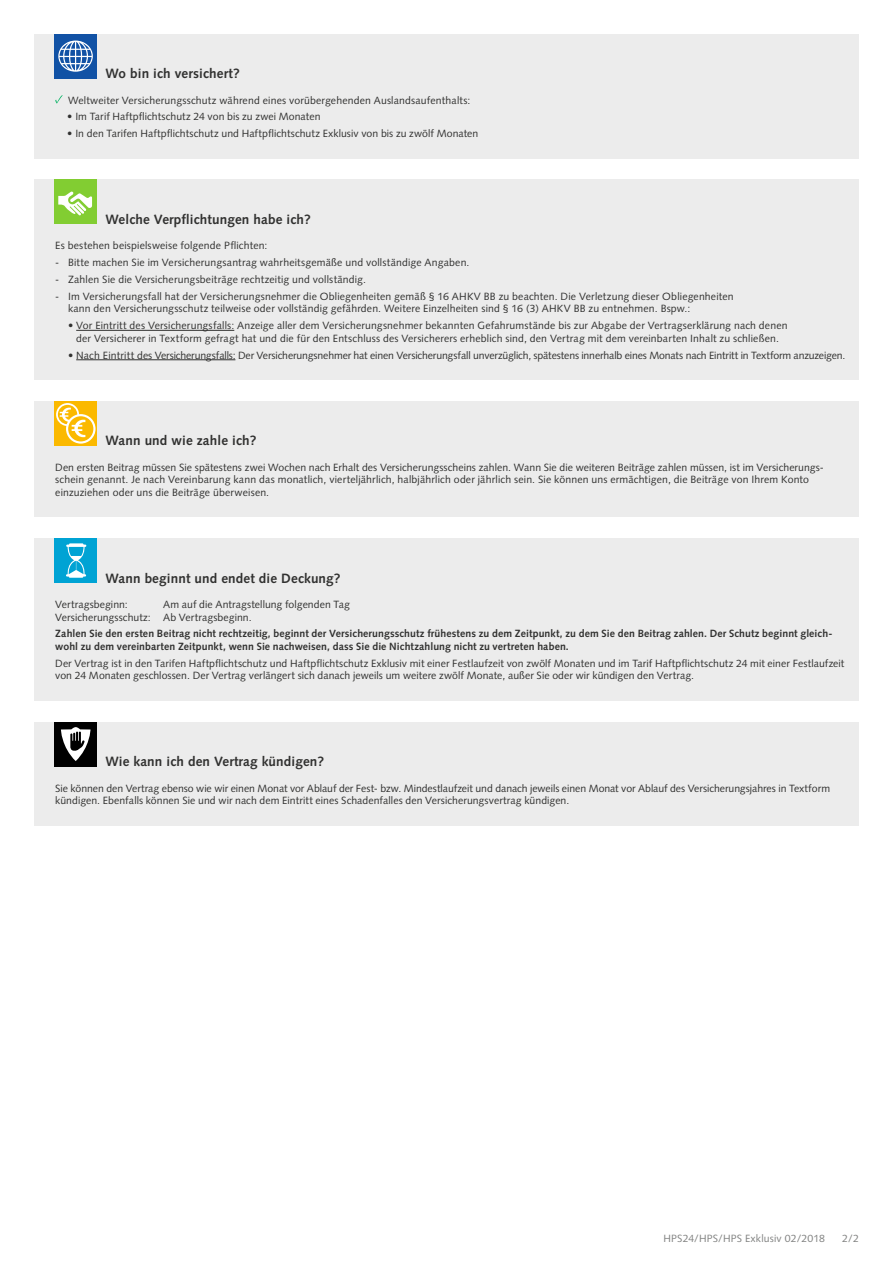
<style>
.page{position:relative;width:893px;height:1263px;background:#fff}
.page>*{position:absolute;margin:0;border:0;box-sizing:border-box;transform-origin:0 0}
.t1{font:700 13.5px "Syntax LT Std";letter-spacing:.01em;color:#313130}
.t2{font:10.5px/12.6px "Syntax LT Std";letter-spacing:.01em;color:#313130}
.t3{font:700 10.5px/12.6px "Syntax LT Std";letter-spacing:.01em;color:#313130}
.t4{font:10.5px "Syntax LT Std";letter-spacing:-.01em;color:#313130}
.t5{font:10.5px "Syntax LT Std";letter-spacing:.015em;color:#818281}
</style>
<div class="page">
<div style="left:34px;top:34px;width:825px;height:124px;background:#ececec"></div>
<div style="left:34px;top:180px;width:825px;height:200px;background:#ececec"></div>
<div style="left:34px;top:538px;width:825px;height:163px;background:#ececec"></div>
<div style="left:34px;top:401px;width:825px;height:116px;background:#ececec"></div>
<div style="left:34px;top:722px;width:825px;height:103px;background:#ececec"></div>
<div style="left:54px;top:34px;width:43px;height:44px;background:#1152a5"></div>
<svg style="left:58px;top:41px;width:35px;height:31px"></svg>
<div style="left:54px;top:180px;width:43px;height:44px;background:#82cd32"></div>
<svg style="left:58px;top:191px;width:34px;height:24px"></svg>
<div style="left:54px;top:538px;width:43px;height:45px;background:#00a3d4"></div>
<svg style="left:66px;top:543px;width:20px;height:35px"></svg>
<div style="left:54px;top:401px;width:43px;height:44px;background:#fbb900"></div>
<svg style="left:56px;top:403px;width:40px;height:41px"></svg>
<div style="left:54px;top:722px;width:43px;height:44px;background:#000"></div>
<svg style="left:61px;top:727px;width:30px;height:34px"></svg>
<svg style="left:55px;top:95px;width:8px;height:9px"></svg>
<hr style="left:76px;top:330px;width:158px;height:1px;background:#313130">
<hr style="left:76px;top:359px;width:159px;height:1px;background:#313130">
<p class="t1" style="left:105px;top:66px;width:136px">Wo bin ich versichert?</p>
<p class="t2" style="left:68px;top:94px;width:404px">Weltweiter Versicherungsschutz während eines vorübergehenden Auslandsaufenthalts:</p>
<p class="t2" style="left:67px;top:110px;width:255px">• Im Tarif Haftpflichtschutz 24 von bis zu zwei Monaten</p>
<p class="t2" style="left:67px;top:127px;width:413px">• In den Tarifen Haftpflichtschutz und Haftpflichtschutz Exklusiv von bis zu zwölf Monaten</p>
<p class="t1" style="left:105px;top:211px;width:207px">Welche Verpflichtungen habe ich?</p>
<p class="t2" style="left:55px;top:239px;width:214px">Es bestehen beispielsweise folgende Pflichten:</p>
<p class="t2" style="left:55px;top:256px;width:416px">- Bitte machen Sie im Versicherungsantrag wahrheitsgemäße und vollständige Angaben.</p>
<p class="t2" style="left:55px;top:273px;width:312px">- Zahlen Sie die Versicherungsbeiträge rechtzeitig und vollständig.</p>
<p class="t2" style="left:68px;top:290px;width:667px;text-indent:-13px">- Im Versicherungsfall hat der Versicherungsnehmer die Obliegenheiten gemäß § 16 AHKV BB zu beachten. Die Verletzung dieser Obliegenheiten kann den Versicherungsschutz teilweise oder vollständig gefährden. Weitere Einzelheiten sind § 16 (3) AHKV BB zu entnehmen. Bspw.:</p>
<p class="t2" style="left:68px;top:319px;width:721px;text-align:center">• Vor Eintritt des Versicherungsfalls: Anzeige aller dem Versicherungsnehmer bekannten Gefahrumstände bis zur Abgabe der Vertragserklärung nach denen der Versicherer in Textform gefragt hat und die für den Entschluss des Versicherers erheblich sind, den Vertrag mit dem vereinbarten Inhalt zu schließen.</p>
<p class="t4" style="left:68px;top:349px;width:779px">• Nach Eintritt des Versicherungsfalls: Der Versicherungsnehmer hat einen Versicherungsfall unverzüglich, spätestens innerhalb eines Monats nach Eintritt in Textform anzuzeigen.</p>
<p class="t1" style="left:105px;top:433px;width:153px">Wann und wie zahle ich?</p>
<p class="t2" style="left:55px;top:461px;width:770px">Den ersten Beitrag müssen Sie spätestens zwei Wochen nach Erhalt des Versicherungsscheins zahlen. Wann Sie die weiteren Beiträge zahlen müssen, ist im Versicherungs&shy;schein genannt. Je nach Vereinbarung kann das monatlich, vierteljährlich, halbjährlich oder jährlich sein. Sie können uns ermächtigen, die Beiträge von Ihrem Konto einzuziehen oder uns die Beiträge überweisen.</p>
<p class="t1" style="left:105px;top:570px;width:237px">Wann beginnt und endet die Deckung?</p>
<p class="t2" style="left:55px;top:598px;width:74px">Vertragsbeginn:</p>
<p class="t2" style="left:55px;top:598px;width:296px;text-indent:108px">Am auf die Antragstellung folgenden Tag<br>Versicherungsschutz: Ab Vertragsbeginn.</p>
<p class="t3" style="left:55px;top:627px;width:779px">Zahlen Sie den ersten Beitrag nicht rechtzeitig, beginnt der Versicherungsschutz frühestens zu dem Zeitpunkt, zu dem Sie den Beitrag zahlen. Der Schutz beginnt gleich&shy;wohl zu dem vereinbarten Zeitpunkt, wenn Sie nachweisen, dass Sie die Nichtzahlung nicht zu vertreten haben.</p>
<p class="t2" style="left:55px;top:657px;width:791px">Der Vertrag ist in den Tarifen Haftpflichtschutz und Haftpflichtschutz Exklusiv mit einer Festlaufzeit von zwölf Monaten und im Tarif Haftpflichtschutz 24 mit einer Festlaufzeit von 24 Monaten geschlossen. Der Vertrag verlängert sich danach jeweils um weitere zwölf Monate, außer Sie oder wir kündigen den Vertrag.</p>
<p class="t1" style="left:105px;top:754px;width:220px">Wie kann ich den Vertrag kündigen?</p>
<p class="t2" style="left:55px;top:782px;width:776px">Sie können den Vertrag ebenso wie wir einen Monat vor Ablauf der Fest- bzw. Mindestlaufzeit und danach jeweils einen Monat vor Ablauf des Versicherungsjahres in Textform kündigen. Ebenfalls können Sie und wir nach dem Eintritt eines Schadenfalles den Versicherungsvertrag kündigen.</p>
<p class="t5" style="left:663px;top:1232px;width:163px">HPS24/HPS/HPS Exklusiv 02/2018</p>
<p class="t5" style="left:842px;top:1232px;width:18px">2/2</p>
</div>
